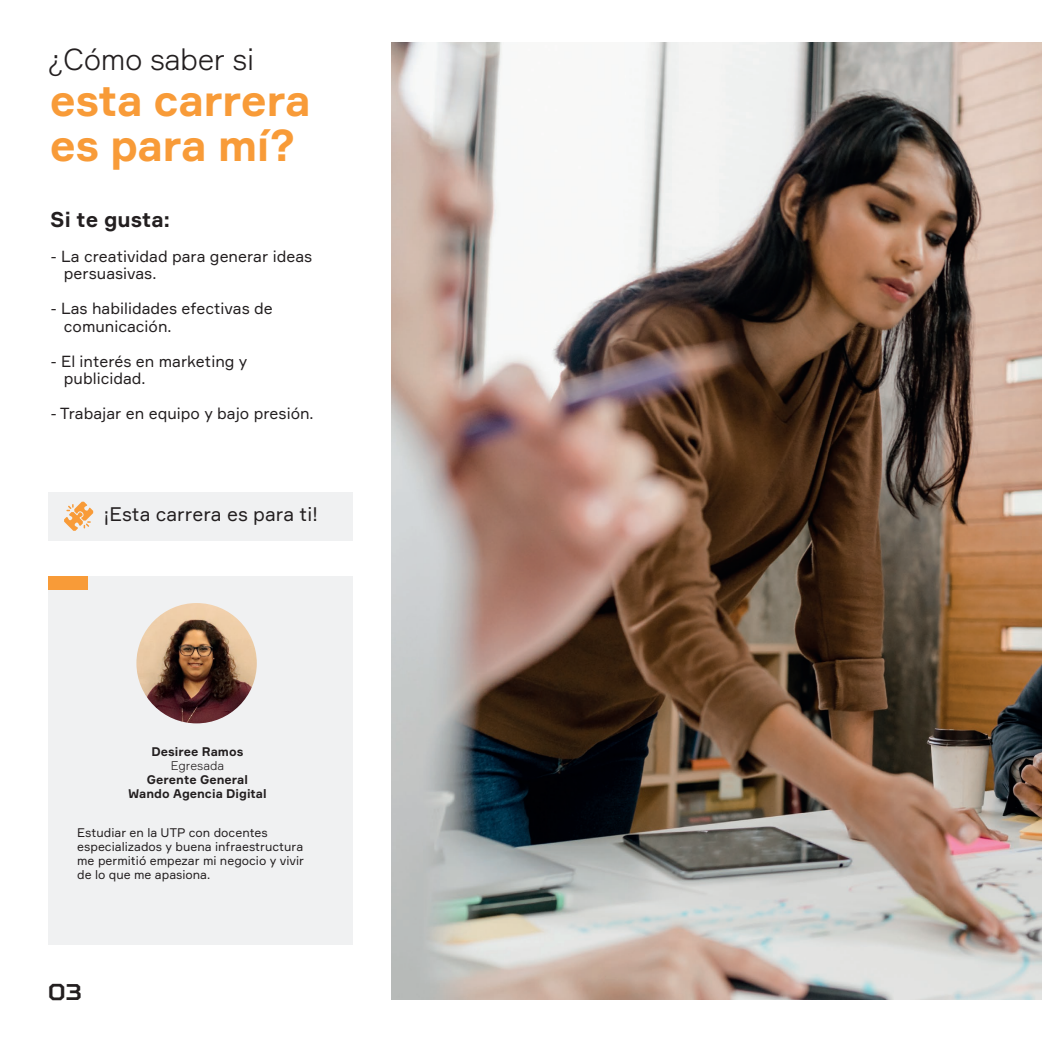
<style>
.page{position:relative;width:1042px;height:1042px;background:#fff}
.page>*{position:absolute;margin:0;border:0;box-sizing:border-box;transform-origin:0 0}
.t1{font:700 43.75px/45.5px "Formular";letter-spacing:-.015em;color:#f89b38}
.t2{font:300 29.75px "Formular";letter-spacing:-.015em;color:#231f20}
.t3{font:700 22.75px "TT Squares";color:#231f20}
.t4{font:700 21px "Formular";color:#231f20}
.t5{font:19.25px "Formular";color:#231f20}
.t6{font:15.75px/17.5px "Formular";color:#231f20}
.t7{font:12.25px/14px "Formular";color:#231f20}
.t8{font:700 12.25px/14px "Formular";color:#231f20;text-align:center}
.t9{font:300 12.25px "Formular";color:#231f20}
</style>
<div class="page">
<div style="left:48px;top:576px;width:305px;height:369px;background:#f0f1f2"></div>
<div style="left:48px;top:492px;width:304px;height:48px;background:#f0f1f2"></div>
<svg style="left:64px;top:502px;width:29px;height:29px"></svg>
<div style="left:48px;top:576px;width:40px;height:13px;background:#f89b38"></div>
<img style="left:392px;top:42px;width:650px;height:958px">
<img style="left:136px;top:603px;width:121px;height:120px;border-radius:60px">
<h2 class="t2" style="left:48px;top:42px;width:208px">¿Cómo saber si</h2>
<h1 class="t1" style="left:50px;top:77px;width:262px">esta carrera es para mí?</h1>
<h3 class="t4" style="left:50px;top:207px;width:121px">Si te gusta:</h3>
<p class="t6" style="left:64px;top:247px;width:250px;text-indent:-13px">- La creatividad para generar ideas persuasivas.</p>
<p class="t6" style="left:64px;top:299px;width:210px;text-indent:-13px">- Las habilidades efectivas de comunicación.</p>
<p class="t6" style="left:64px;top:352px;width:185px;text-indent:-13px">- El interés en marketing y publicidad.</p>
<p class="t6" style="left:51px;top:404px;width:264px">- Trabajar en equipo y bajo presión.</p>
<p class="t5" style="left:103px;top:502px;width:216px">¡Esta carrera es para ti!</p>
<p class="t8" style="left:151px;top:744px;width:93px">Desiree Ramos</p>
<p class="t9" style="left:171px;top:758px;width:55px">Egresada</p>
<p class="t8" style="left:128px;top:772px;width:140px">Gerente General<br>Wando Agencia Digital</p>
<p class="t7" style="left:77px;top:825px;width:228px">Estudiar en la UTP con docentes especializados y buena infraestructura me permitió empezar mi negocio y vivir de lo que me apasiona.</p>
<h3 class="t3" style="left:48px;top:977px;width:36px">03</h3>
</div>
